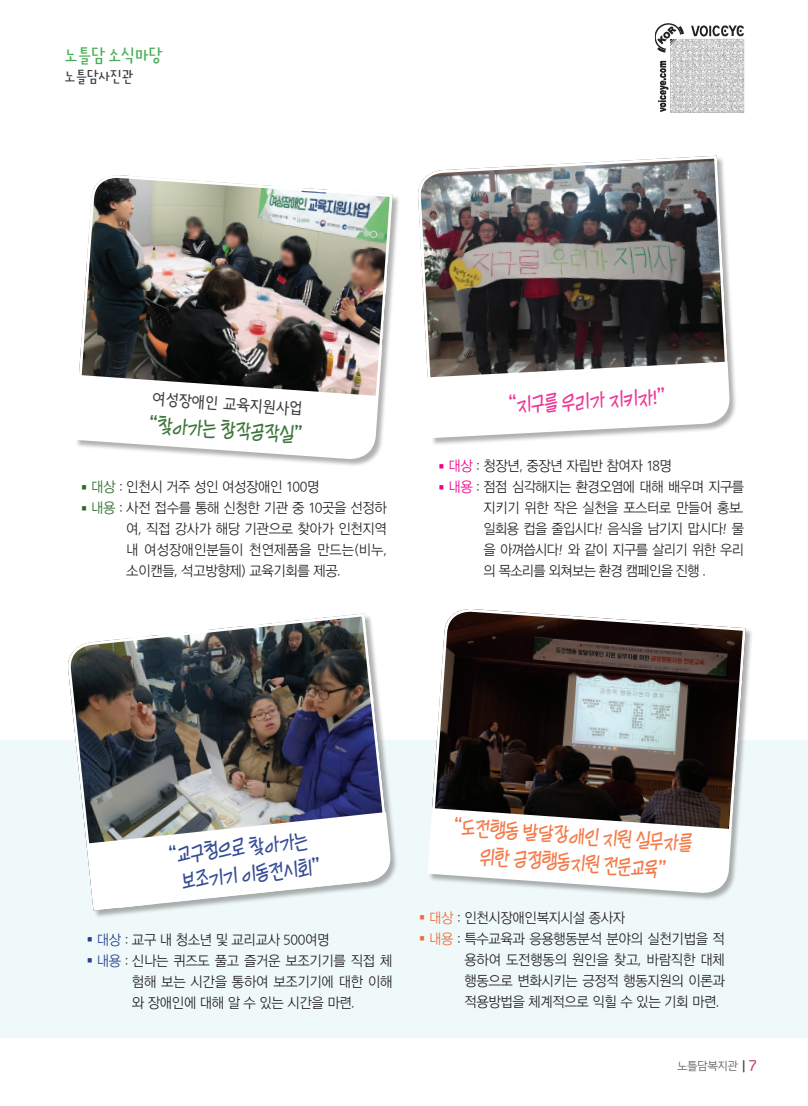
<style>
.page{position:relative;width:808px;height:1106px;background:#fff}
.page>*{position:absolute;margin:0;border:0;box-sizing:border-box;transform-origin:0 0}
.t1{font:20.7px "THE Something";color:#f47a48;scale:.95 1}
.t2{font:20.7px "THE Something";color:#354d96;scale:.95 1}
.t3{font:20.7px "THE Something";color:#ed3896;scale:.95 1}
.t4{font:20.7px "THE Something";color:#3d753a;scale:.95 1}
.t5{font:19.5px "THE Minitoy";letter-spacing:-.02em;color:#49af56;scale:.95 1}
.t6{font:16.5px "THE Minitoy";letter-spacing:-.02em;color:#3e3e3f;scale:.95 1}
.t7{font:15.3px "THE Jung 140";color:#3e3e3f;scale:.94 1}
.t8{font:14.25px/21px "THE Lux Go R";letter-spacing:-.03em;color:#231f20;text-align:justify;scale:.95 1}
.t9{font:11.25px "THE Jung 130";letter-spacing:-.05em;color:#636366}
.s1{color:#2a6a2b}
.s2{color:#ed028c}
.s3{color:#253f8e}
.s4{color:#f26a37}
.s5{font-family:"THE Jung 150";font-size:13.5px;color:#4b4c4d}
.s6{font-family:"THE Jung 150";font-size:13.5px;color:#ce3d62}
</style>
<div class="page">
<div style="left:0;top:740px;width:808px;height:297px;background:#eff9f9"></div>
<div style="left:75px;top:175px;width:325px;height:292px;background:#231f20;opacity:.35"></div>
<img style="left:75px;top:175px;width:319px;height:285px">
<div style="left:418px;top:156px;width:319px;height:290px;background:#231f20;opacity:.35"></div>
<img style="left:418px;top:155px;width:311px;height:284px">
<div style="left:428px;top:609px;width:325px;height:292px;background:#231f20;opacity:.35"></div>
<svg style="left:428px;top:609px;width:319px;height:285px"></svg>
<div style="left:68px;top:614px;width:330px;height:304px;background:#231f20;opacity:.35"></div>
<img style="left:68px;top:613px;width:323px;height:299px">
<svg style="left:87px;top:812px;width:306px;height:98px"></svg>
<svg style="left:654px;top:23px;width:91px;height:90px"></svg>
<h2 class="t5" style="left:64px;top:43px;width:106px">노틀담 소식마당</h2>
<p class="t6" style="left:64px;top:66px;width:75px">노틀담사진관</p>
<p class="t7" style="left:153px;top:389px;width:162px;rotate:4deg">여성장애인 교육지원사업</p>
<h1 class="t4" style="left:150px;top:409px;width:163px;rotate:4deg">“찾아가는 창작공작실”</h1>
<p class="t8" style="left:81px;top:476px;width:253px"><sup>■</sup> <span class="s1">대상</span> : 인천시 거주 성인 여성장애인 100명</p>
<p class="t8" style="left:126px;top:497px;width:276px;text-indent:-45px"><sup>■</sup> <span class="s1">내용</span> : 사전 접수를 통해 신청한 기관 중 10곳을 선정하 여, 직접 강사가 해당 기관으로 찾아가 인천지역 내 여성장애인분들이 천연제품을 만드는(비누, 소이캔들, 석고방향제) 교육기회를 제공.</p>
<h1 class="t3" style="left:508px;top:389px;width:167px;rotate:-3deg">“지구를 우리가 지키자!”</h1>
<p class="t8" style="left:438px;top:455px;width:248px"><sup>■</sup> <span class="s2">대상</span> : 청장년, 중장년 자립반 참여자 18명</p>
<p class="t8" style="left:483px;top:476px;width:276px;text-indent:-45px"><sup>■</sup> <span class="s2">내용</span> : 점점 심각해지는 환경오염에 대해 배우며 지구를 지키기 위한 작은 실천을 포스터로 만들어 홍보. 일회용 컵을 줄입시다! 음식을 남기지 맙시다! 물 을 아껴씁시다! 와 같이 지구를 살리기 위한 우리 의 목소리를 외쳐보는 환경 캠페인을 진행 .</p>
<h1 class="t2" style="left:167px;top:840px;width:149px;rotate:-6deg">“교구청으로 찾아가는</h1>
<h1 class="t2" style="left:180px;top:866px;width:148px;rotate:-6deg">보조기기 이동전시회”</h1>
<p class="t8" style="left:86px;top:929px;width:258px"><sup>■</sup> <span class="s3">대상</span> : 교구 내 청소년 및 교리교사 500여명</p>
<p class="t8" style="left:132px;top:950px;width:276px;text-indent:-45px"><sup>■</sup> <span class="s3">내용</span> : 신나는 퀴즈도 풀고 즐거운 보조기기를 직접 체 험해 보는 시간을 통하여 보조기기에 대한 이해 와 장애인에 대해 알 수 있는 시간을 마련.</p>
<h1 class="t1" style="left:455px;top:811px;width:253px;rotate:4deg">“도전행동 발달장애인 지원 실무자를</h1>
<h1 class="t1" style="left:481px;top:841px;width:198px;rotate:4deg">위한 긍정행동지원 전문교육”</h1>
<p class="t8" style="left:419px;top:907px;width:219px"><sup>■</sup> <span class="s4">대상</span> : 인천시장애인복지시설 종사자</p>
<p class="t8" style="left:464px;top:928px;width:276px;text-indent:-45px"><sup>■</sup> <span class="s4">내용</span> : 특수교육과 응용행동분석 분야의 실천기법을 적 용하여 도전행동의 원인을 찾고, 바람직한 대체 행동으로 변화시키는 긍정적 행동지원의 이론과 적용방법을 체계적으로 익힐 수 있는 기회 마련.</p>
<p class="t9" style="left:677px;top:1059px;width:81px">노틀담복지관 <span class="s5">|</span> <span class="s6">7</span></p>
</div>
